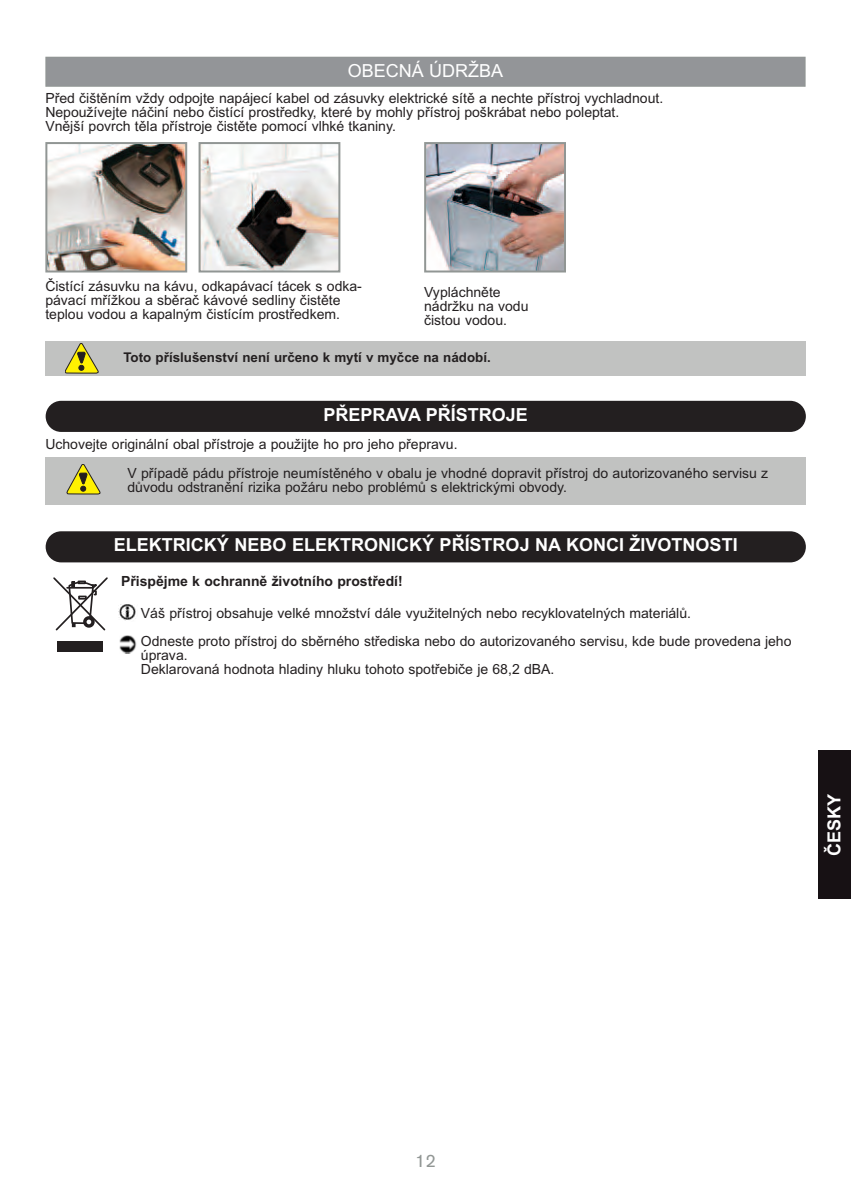
<style>
.page{position:relative;width:851px;height:1191px;background:#fff}
.page>*{position:absolute;margin:0;border:0;box-sizing:border-box;transform-origin:0 0}
.t1{font:700 18px "Arial CE";color:#fff}
.t2{font:18px "Arial CE";color:#fff}
.t3{font:18px "Akzidenz Grotesk BE";color:#919694}
.t4{font:14px/14px "Arial CE";color:#231f20}
.t5{font:700 14px "Arial CE";color:#231f20}
.t6{font:700 13.4px "Arial CE";color:#231f20}
</style>
<div class="page">
<div style="left:46px;top:58px;width:758px;height:28px;background:#939598"></div>
<div style="left:45px;top:57px;width:760px;height:30px;border:1px solid #919694"></div>
<div style="left:46px;top:401px;width:759px;height:31px;background:#231f20;border-radius:16px"></div>
<div style="left:45px;top:457px;width:760px;height:47px;background:#c1c2c1"></div>
<div style="left:46px;top:531px;width:759px;height:31px;background:#231f20;border-radius:16px"></div>
<svg style="left:67px;top:464px;width:33px;height:30px"></svg>
<img style="left:48px;top:145px;width:136px;height:124px">
<div style="left:45px;top:142px;width:142px;height:130px;border:2px solid #919694"></div>
<img style="left:201px;top:145px;width:136px;height:124px">
<div style="left:198px;top:142px;width:142px;height:130px;border:2px solid #919694"></div>
<img style="left:427px;top:145px;width:136px;height:124px">
<div style="left:424px;top:142px;width:142px;height:130px;border:2px solid #919694"></div>
<div style="left:45px;top:341px;width:760px;height:34px;background:#c1c2c1"></div>
<svg style="left:65px;top:343px;width:33px;height:30px"></svg>
<img style="left:119px;top:604px;width:17px;height:17px">
<img style="left:119px;top:636px;width:18px;height:17px">
<svg style="left:53px;top:577px;width:55px;height:54px"></svg>
<div style="left:58px;top:640px;width:45px;height:11px;background:#231f20"></div>
<div style="left:818px;top:750px;width:32px;height:149px;background:#171114"></div>
<p class="t2" style="left:347px;top:64px;width:157px">OBECNÁ ÚDRŽBA</p>
<p class="t4" style="left:45px;top:92px;width:619px">Před čištěním vždy odpojte napájecí kabel od zásuvky elektrické sítě a nechte přístroj vychladnout.<br>Nepoužívejte náčiní nebo čistící prostředky, které by mohly přístroj poškrábat nebo poleptat.<br>Vnější povrch těla přístroje čistěte pomocí vlhké tkaniny.</p>
<p class="t4" style="left:45px;top:280px;width:318px">Čistící zásuvku na kávu, odkapávací tácek s odka&shy;pávací mřížkou a sběrač kávové sedliny čistěte teplou vodou a kapalným čistícím prostředkem.</p>
<p class="t4" style="left:424px;top:286px;width:106px">Vypláchněte nádržku na vodu čistou vodou.</p>
<p class="t6" style="left:123px;top:352px;width:369px">Toto příslušenství není určeno k mytí v myčce na nádobí.</p>
<p class="t1" style="left:323px;top:408px;width:206px">PŘEPRAVA PŘÍSTROJE</p>
<p class="t4" style="left:45px;top:439px;width:413px">Uchovejte originální obal přístroje a použijte ho pro jeho přepravu.</p>
<p class="t4" style="left:127px;top:467px;width:642px">V případě pádu přístroje neumístěného v obalu je vhodné dopravit přístroj do autorizovaného servisu z důvodu odstranění rizika požáru nebo problémů s elektrickými obvody.</p>
<p class="t1" style="left:114px;top:538px;width:625px">ELEKTRICKÝ NEBO ELEKTRONICKÝ PŘÍSTROJ NA KONCI ŽIVOTNOSTI</p>
<p class="t5" style="left:121px;top:576px;width:283px">Přispějme k ochranně životního prostředí!</p>
<p class="t4" style="left:141px;top:600px;width:652px;line-height:28px">Váš přístroj obsahuje velké množství dále využitelných nebo recyklovatelných materiálů.<br>Odneste proto přístroj do sběrného střediska nebo do autorizovaného servisu, kde bude provedena jeho</p>
<p class="t4" style="left:141px;top:649px;width:415px">úprava.<br>Deklarovaná hodnota hladiny hluku tohoto spotřebiče je 68,2 dBA.</p>
<p class="t1" style="left:827px;top:856px;width:64px;rotate:-90deg">ČESKY</p>
<p class="t3" style="left:415px;top:1154px;width:22px">12</p>
</div>
